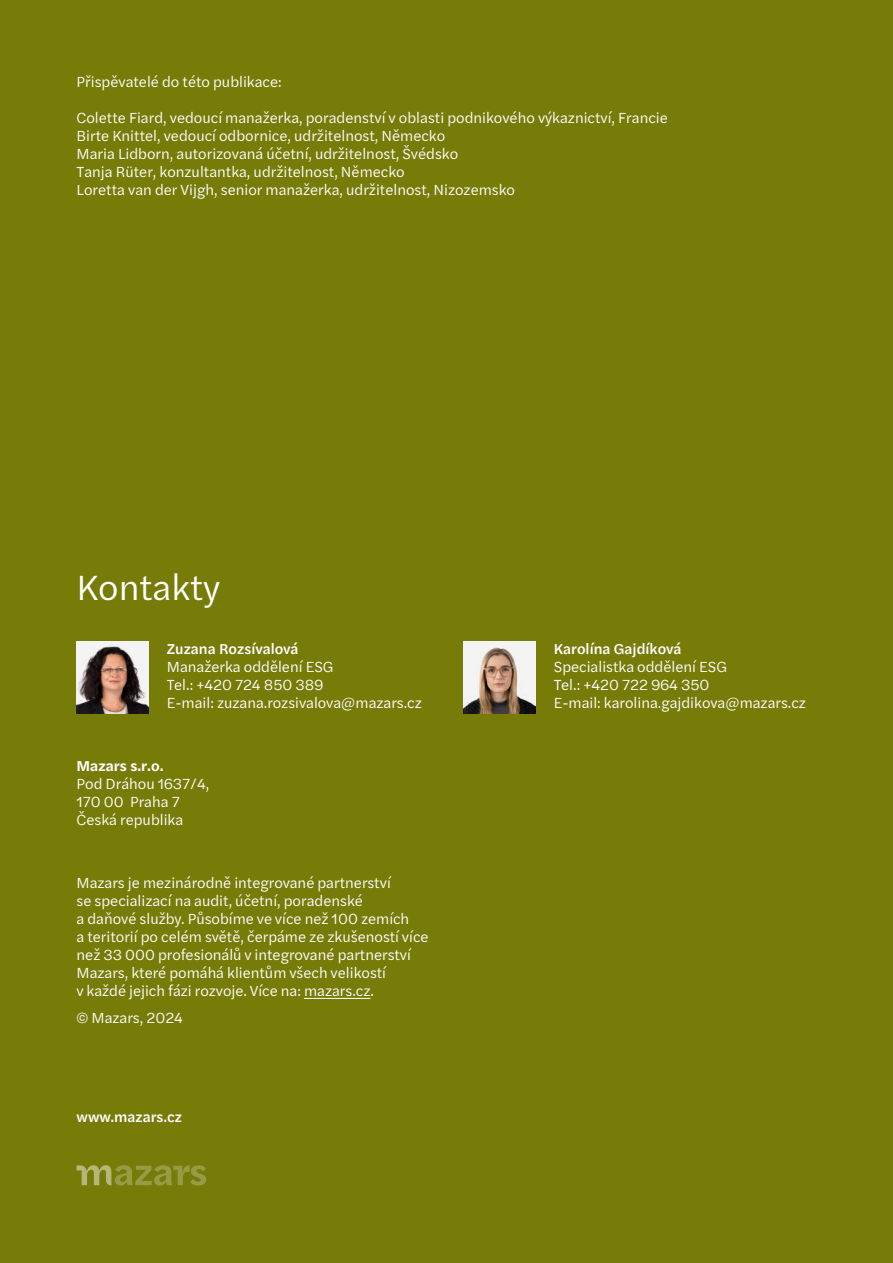
<style>
.page{position:relative;width:893px;height:1263px;background:#777b08}
.page>*{position:absolute;margin:0;border:0;box-sizing:border-box;transform-origin:0 0}
.t1{font:36px "Halyard Text";color:#fff}
.t2{font:15px/18px "Halyard Text";color:#fff}
.t3{font:500 15px "Halyard Text";color:#fff}
.t4{font:600 15px "Halyard Text";color:#fff}
</style>
<div class="page">
<svg style="left:77px;top:1165px;width:129px;height:20px"></svg>
<hr style="left:304px;top:998px;width:66px;height:1px;background:#fff">
<img style="left:77px;top:642px;width:71px;height:71px">
<img style="left:463px;top:642px;width:72px;height:71px">
<p class="t2" style="left:77px;top:72px;width:207px">Přispěvatelé do této publikace:</p>
<p class="t2" style="left:77px;top:108px;width:593px">Colette Fiard, vedoucí manažerka, poradenství v oblasti podnikového výkaznictví, Francie Birte Knittel, vedoucí odbornice, udržitelnost, Německo<br>Maria Lidborn, autorizovaná účetní, udržitelnost, Švédsko<br>Tanja Rüter, konzultantka, udržitelnost, Německo<br>Loretta van der Vijgh, senior manažerka, udržitelnost, Nizozemsko</p>
<h1 class="t1" style="left:77px;top:562px;width:145px">Kontakty</h1>
<p class="t3" style="left:167px;top:638px;width:133px">Zuzana Rozsívalová</p>
<p class="t2" style="left:167px;top:657px;width:256px">Manažerka oddělení ESG<br>Tel.: +420 724 850 389<br>E-mail: zuzana.rozsivalova@mazars.cz</p>
<p class="t4" style="left:77px;top:755px;width:89px">Mazars s.r.o.</p>
<p class="t2" style="left:77px;top:774px;width:134px">Pod Dráhou 1637/4,<br>170 00 Praha 7<br>Česká republika</p>
<p class="t2" style="left:77px;top:873px;width:353px">Mazars je mezinárodně integrované partnerství<br>se specializací na audit, účetní, poradenské<br>a daňové služby. Působíme ve více než 100 zemích<br>a teritorií po celém světě, čerpáme ze zkušeností více než 33 000 profesionálů v integrované partnerství Mazars, které pomáhá klientům všech velikostí<br>v každé jejich fázi rozvoje. Více na: mazars.cz.</p>
<p class="t2" style="left:77px;top:1008px;width:108px">© Mazars, 2024</p>
<p class="t3" style="left:77px;top:1106px;width:107px">www.mazars.cz</p>
<p class="t3" style="left:554px;top:638px;width:129px">Karolína Gajdíková</p>
<p class="t2" style="left:554px;top:657px;width:254px">Specialistka oddělení ESG<br>Tel.: +420 722 964 350<br>E-mail: karolina.gajdikova@mazars.cz</p>
</div>
